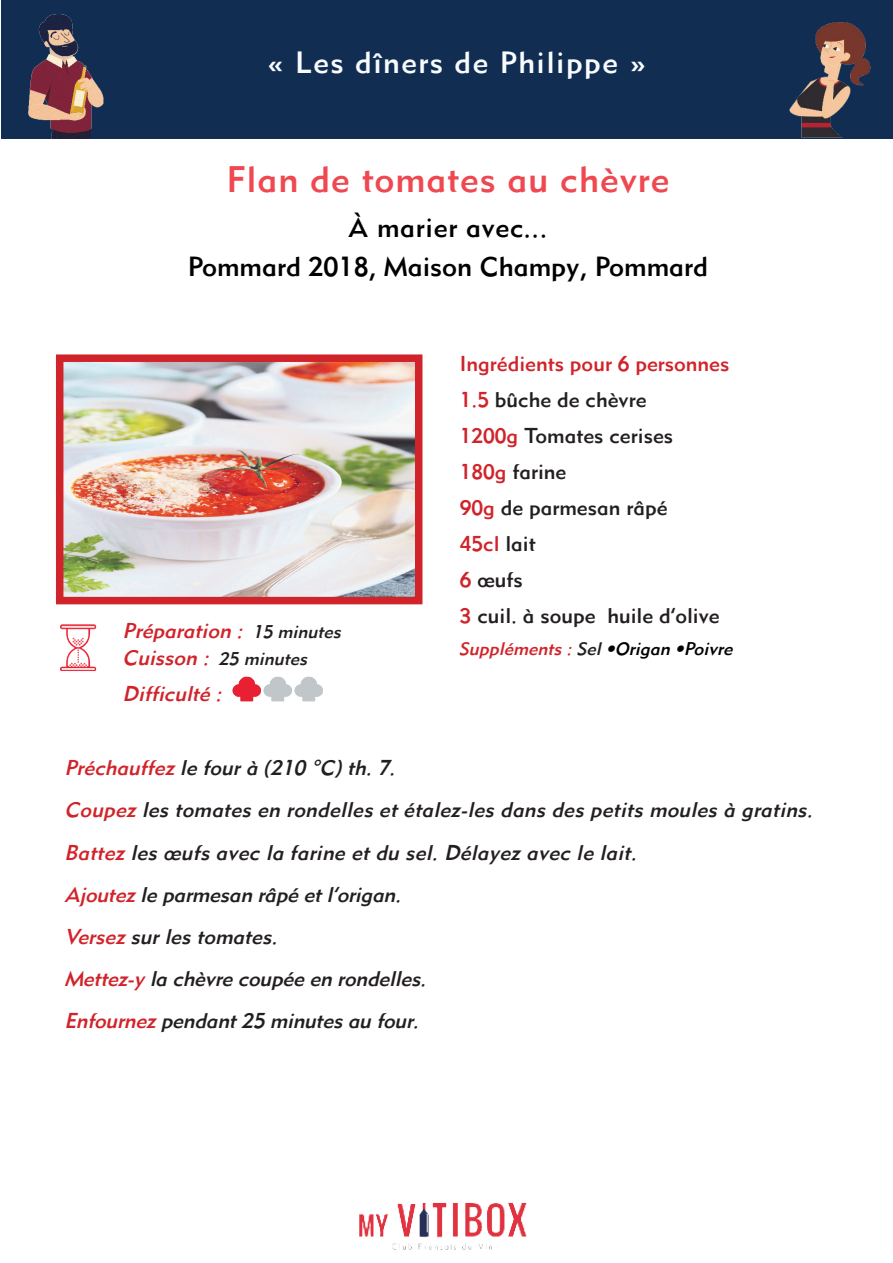
<style>
.page{position:relative;width:893px;height:1263px;background:#fff}
.page>*{position:absolute;margin:0;border:0;box-sizing:border-box;transform-origin:0 0}
.t1{font:36px "Metro Medium LT Two";letter-spacing:.025em;color:#ef4850}
.t2{font:30px "Metro Medium LT Two";letter-spacing:.05em;color:#f9fcfe}
.t3{font:27px/39px "Metro Medium LT Two";color:#000001;text-align:center}
.t4{font:italic 21px/42px "Metro Medium LT Two";color:#231f20}
.t5{font:21px/36px "Metro Medium LT Two";color:#231f20}
.t6{font:italic 21px "Metro Medium LT Two";color:#d1232a}
.t7{font:italic 18px "Metro Medium LT Two";color:#000}
.t8{font:italic 18px "Metro Medium LT Two";color:#231f20}
.s1{font-size:18px;color:#231f20}
.s2{font-size:21px;color:#d1232a}
.s3{color:#d1232a}
.s4{color:#231f20}
</style>
<div class="page">
<div style="left:1px;top:0;width:892px;height:138px;background:#112e52"></div>
<img style="left:28px;top:14px;width:76px;height:124px">
<img style="left:65px;top:363px;width:348px;height:232px">
<div style="left:56px;top:354px;width:366px;height:250px;border:8px solid #d1232a"></div>
<img style="left:789px;top:22px;width:82px;height:116px">
<img style="left:232px;top:676px;width:91px;height:26px">
<img style="left:60px;top:624px;width:37px;height:47px">
<img style="left:359px;top:1203px;width:168px;height:47px">
<h2 class="t2" style="left:267px;top:45px;width:380px">« Les dîners de Philippe »</h2>
<h1 class="t1" style="left:226px;top:157px;width:445px">Flan de tomates au chèvre</h1>
<p class="t3" style="left:188px;top:208px;width:522px">À marier avec...<br>Pommard 2018, Maison Champy, Pommard</p>
<p class="t6" style="left:123px;top:617px;width:224px">Préparation : <span class="s1">15 minutes</span></p>
<p class="t8" style="left:123px;top:647px;width:190px"><span class="s2">Cuisson :</span> 25 minutes</p>
<p class="t6" style="left:123px;top:680px;width:106px">Difficulté :</p>
<p class="t5" style="left:460px;top:345px;width:271px"><span class="s3">Ingrédients pour 6 personnes<br>1.5</span> bûche de chèvre<br><span class="s3">1200g</span> Tomates cerises<br><span class="s3">180g</span> farine<br><span class="s3">90g</span> de parmesan râpé<br><span class="s3">45cl</span> lait<br><span class="s3">6</span> œufs<br><span class="s3">3</span> cuil. à soupe huile d’olive</p>
<p class="t7" style="left:459px;top:637px;width:280px"><span class="s3">Suppléments:</span><span class="s4">Sel</span>•Origan •Poivre</p>
<p class="t4" style="left:64px;top:747px;width:755px"><span class="s3">Préchauffez</span>le fourà (210 °C)th.7.<br><span class="s3">Coupez</span>lestomatesen rondellesetétalez-lesdansdespetitsmoulesà gratins.<br><span class="s3">Battez</span>lesœufsavec la farine etdu sel.Délayezavec le lait.<br><span class="s3">Ajoutez</span>le parmesan râpé etl’origan.<br><span class="s3">Versez</span>surlestomates.<br><span class="s3">Mettez-y</span>la chèvre coupée en rondelles.<br><span class="s3">Enfournez</span>pendant25 minutesau four.</p>
</div>
